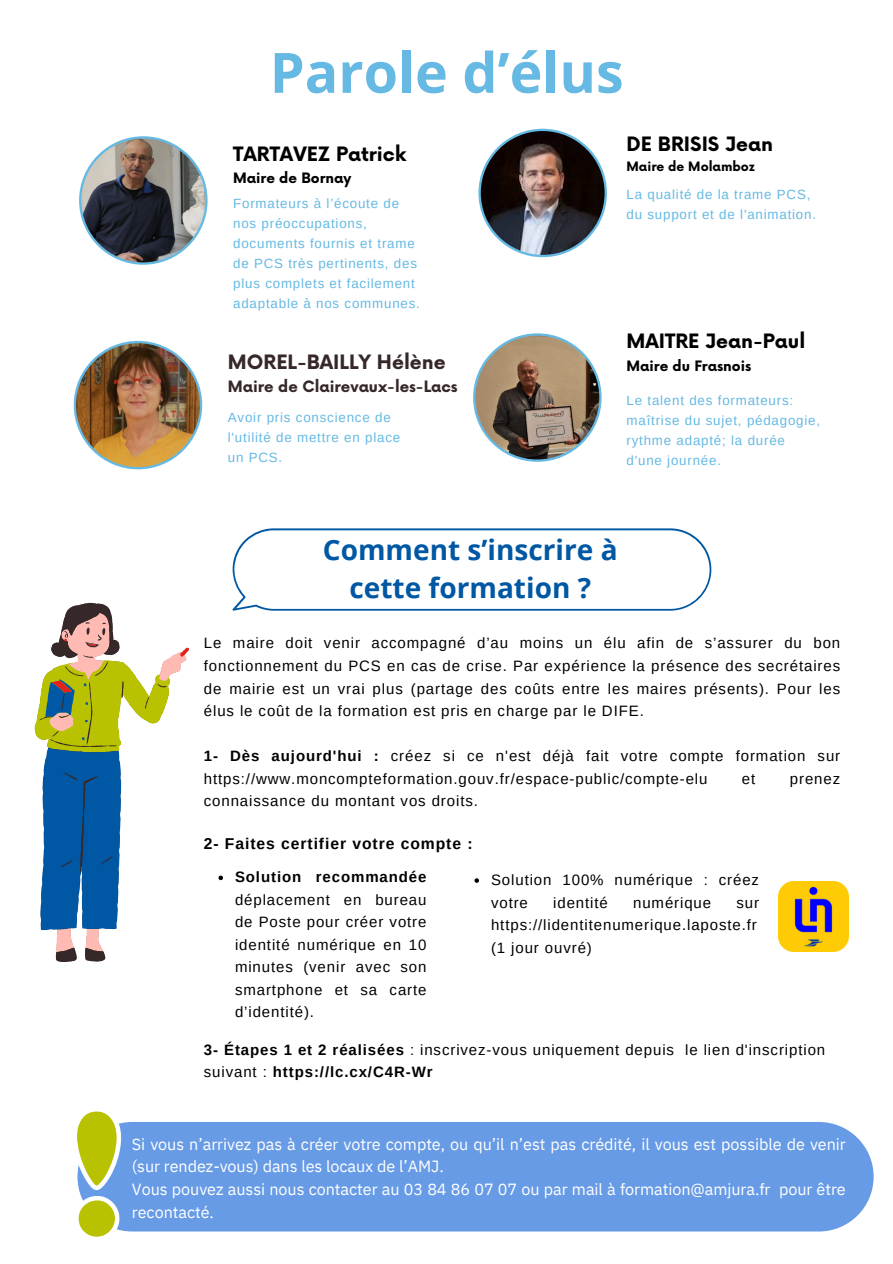
<style>
.page{position:relative;width:893px;height:1264px;background:#fff}
.page>*{position:absolute;margin:0;border:0;box-sizing:border-box;transform-origin:0 0}
.t1{font:700 55.65px "Open Sans";color:#65b9e3}
.t2{font:700 28.05px/38.7px "Open Sans";color:#0057a3;text-align:center}
.t3{font:700 19.35px "Now";color:#000}
.t4{font:700 19.35px "Now";color:#362828}
.t5{font:16.2px/22.5px "IBM Plex Sans";letter-spacing:-.005em;color:#fff}
.t6{font:700 15.6px "Arimo";letter-spacing:.06em;color:#000}
.t7{font:700 15.3px "Now";color:#362828}
.t8{font:15px/22.5px "Arimo";letter-spacing:.06em;color:#000}
.t9{font:700 13.95px "Now";color:#000}
.t10{font:13.35px/20px "Arimo";letter-spacing:.06em;color:#65b9e3}
.t11{font:700 12.6px "Now";color:#000}
.s1{font-weight:700}
</style>
<div class="page">
<svg style="left:35px;top:647px;width:154px;height:92px"></svg>
<svg style="left:39px;top:603px;width:127px;height:359px"></svg>
<svg style="left:232px;top:528px;width:479px;height:82px"></svg>
<img style="left:778px;top:881px;width:70px;height:70px">
<svg style="left:218px;top:875px;width:5px;height:5px"></svg>
<svg style="left:474px;top:878px;width:5px;height:4px"></svg>
<img style="left:478px;top:129px;width:129px;height:128px">
<svg style="left:79px;top:136px;width:128px;height:129px"></svg>
<svg style="left:473px;top:333px;width:128px;height:129px"></svg>
<img style="left:74px;top:341px;width:128px;height:128px">
<div style="left:77px;top:1121px;width:796px;height:110px;background:#679be6;border-radius:55px"></div>
<svg style="left:77px;top:1111px;width:44px;height:126px"></svg>
<p class="t1" style="left:270px;top:33px;width:355px">Parole d’élus</p>
<p class="t3" style="left:233px;top:143px;width:175px">TARTAVEZ Patrick</p>
<p class="t9" style="left:233px;top:171px;width:120px">Maire de Bornay</p>
<p class="t10" style="left:233px;top:193px;width:188px">Formateurs à l’écoute de nos préoccupations, documents fournis et trame de PCS très pertinents, des plus complets et facilement adaptable à nos communes.</p>
<p class="t4" style="left:228px;top:352px;width:219px">MOREL-BAILLY Hélène</p>
<p class="t7" style="left:228px;top:378px;width:231px">Maire de Clairevaux-les-Lacs</p>
<p class="t10" style="left:228px;top:407px;width:174px">Avoir pris conscience de l'utilité de mettre en place un PCS.</p>
<p class="t3" style="left:626px;top:133px;width:148px">DE BRISIS Jean</p>
<p class="t11" style="left:626px;top:160px;width:130px">Maire de Molamboz</p>
<p class="t10" style="left:626px;top:184px;width:191px">La qualité de la trame PCS, du support et de l'animation.</p>
<p class="t3" style="left:626px;top:330px;width:180px">MAITRE Jean-Paul</p>
<p class="t9" style="left:626px;top:358px;width:126px">Maire du Frasnois</p>
<p class="t10" style="left:626px;top:390px;width:195px">Le talent des formateurs: maîtrise du sujet, pédagogie, rythme adapté; la durée d'une journée.</p>
<p class="t2" style="left:323px;top:529px;width:296px">Comment s’inscrire à cette formation ?</p>
<p class="t8" style="left:204px;top:632px;width:638px;text-align:justify">Le maire doit venir accompagné d’au moins un élu afin de s’assurer du bon fonctionnement du PCS en cas de crise. Par expérience la présence des secrétaires de mairie est un vrai plus (partage des coûts entre les maires présents). Pour les élus le coût de la formation est pris en charge par le DIFE.</p>
<p class="t8" style="left:204px;top:744px;width:638px"><span class="s1">1- Dès aujourd'hui :</span> créez si ce n'est déjà fait votre compte formation sur https://www.moncompteformation.gouv.fr/espace-public/compte-elu</p>
<p class="t8" style="left:742px;top:767px;width:15px">et</p>
<p class="t8" style="left:789px;top:767px;width:52px">prenez</p>
<p class="t8" style="left:204px;top:789px;width:275px">connaissance du montant vos droits.</p>
<p class="t6" style="left:204px;top:835px;width:270px">2- Faites certifier votre compte :</p>
<p class="t8" style="left:235px;top:865px;width:193px;text-align:justify"><span class="s1">Solution recommandée </span>déplacement en bureau de Poste pour créer votre identité numérique en 10 minutes (venir avec son smartphone et sa carte d’identité).</p>
<p class="t8" style="left:491px;top:868px;width:269px">Solution 100% numérique : créez votre</p>
<p class="t8" style="left:553px;top:891px;width:56px">identité</p>
<p class="t8" style="left:633px;top:891px;width:80px">numérique</p>
<p class="t8" style="left:491px;top:891px;width:269px;text-indent:245px">sur https://lidentitenumerique.laposte.fr (1 jour ouvré)</p>
<p class="t8" style="left:204px;top:1038px;width:623px"><span class="s1">3- Étapes 1 et 2 réalisées</span> : inscrivez-vous uniquement depuis le lien d'inscription suivant : <span class="s1">https://lc.cx/C4R-Wr</span></p>
<p class="t5" style="left:132px;top:1132px;width:715px">Si vous n’arrivez pas à créer votre compte, ou qu’il n’est pas crédité, il vous est possible de venir (sur rendez-vous) dans les locaux de l’AMJ.</p>
<p class="t5" style="left:132px;top:1177px;width:715px">Vous pouvez aussi nous contacter au 03 84 86 07 07 ou par mail à formation@amjura.fr pour être recontacté.</p>
</div>
